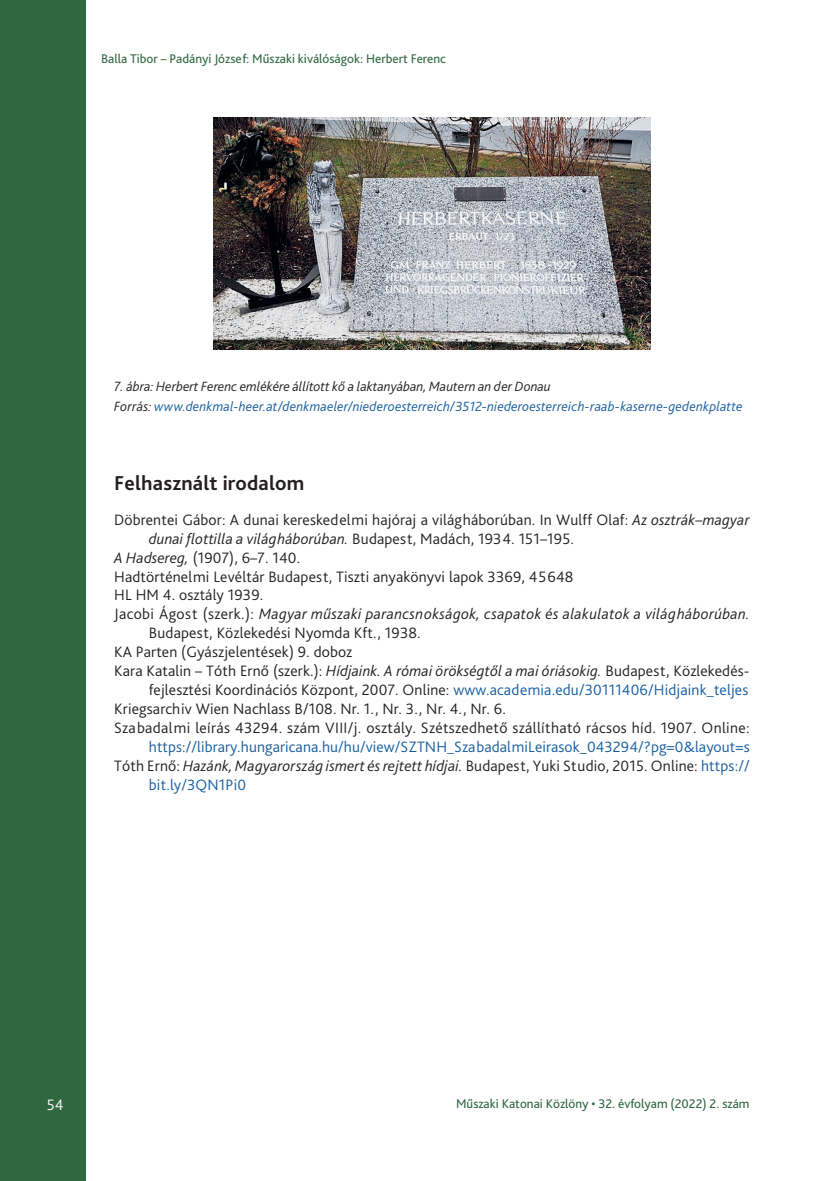
<style>
.page{position:relative;width:834px;height:1181px;background:#fff}
.page>*{position:absolute;margin:0;border:0;box-sizing:border-box;transform-origin:0 0}
.Címsor_1{font:700 21px "Bliss Pro";letter-spacing:.01em;color:#231f20}
.Irodalomjegyzék{font:300 15.75px/18.9px "Bliss Pro";letter-spacing:.01em;color:#231f20}
.Irodalomjegyzék-2{font:italic 300 15.75px/18.9px "Bliss Pro";letter-spacing:.02em;color:#231f20}
.t1{font:300 15.75px "Bliss Pro";color:#fff}
.ábra_forrás{font:italic 300 14px "Bliss Pro";letter-spacing:.015em;color:#175d9e}
.Ábra_címe{font:italic 300 14px "Bliss Pro";color:#231f20}
.t2{font:13.12px "Bliss Pro";color:#2f673f}
.s1{color:#231f20}
.s2{font-style:italic}
.s3{font-style:normal}
.s4{color:#175d9e}
</style>
<div class="page">
<div style="left:0;top:0;width:85px;height:1181px;background:#2f673f"></div>
<img style="left:214px;top:118px;width:436px;height:231px">
<p class="t2" style="left:101px;top:50px;width:346px">Balla Tibor – Padányi József: Műszaki kiválóságok: Herbert Ferenc</p>
<p class="Ábra_címe" style="left:114px;top:378px;width:438px">7. ábra: Herbert Ferenc emlékére állított kő a laktanyában, Mautern an der Donau</p>
<p class="ábra_forrás" style="left:114px;top:397px;width:629px"><span class="s1">Forrás:</span> www.denkmal-heer.at/denkmaeler/niederoesterreich/3512-niederoesterreich-raab-kaserne-gedenkplatte</p>
<p class="Címsor_1" style="left:114px;top:469px;width:192px">Felhasznált irodalom</p>
<p class="Irodalomjegyzék" style="left:149px;top:510px;width:602px;text-indent:-35px">Döbrentei Gábor: A dunai kereskedelmi hajóraj a világháborúban. In Wulff Olaf: <span class="s2">Az osztrák–magyar dunai flottilla a világháborúban.</span> Budapest, Madách, 1934. 151–195.</p>
<p class="Irodalomjegyzék" style="left:114px;top:547px;width:187px"><span class="s2">A Hadsereg,</span> (1907), 6–7. 140.</p>
<p class="Irodalomjegyzék" style="left:114px;top:566px;width:460px">Hadtörténelmi Levéltár Budapest, Tiszti anyakönyvi lapok 3369, 45648</p>
<p class="Irodalomjegyzék" style="left:114px;top:585px;width:151px">HL HM 4. osztály 1939.</p>
<p class="Irodalomjegyzék-2" style="left:149px;top:604px;width:602px;text-indent:-35px"><span class="s3">Jacobi Ágost (szerk.):</span> Magyar műszaki parancsnokságok, csapatok és alakulatok a világháborúban.<br><span class="s3">Budapest, Közlekedési Nyomda Kft., 1938.</span></p>
<p class="Irodalomjegyzék" style="left:114px;top:642px;width:239px">KA Parten (Gyászjelentések) 9. doboz</p>
<p class="Irodalomjegyzék" style="left:114px;top:661px;width:636px;text-align:right">Kara Katalin – Tóth Ernő (szerk.): <span class="s2">Hídjaink. A római örökségtől a mai óriásokig.</span> Budapest, Közlekedés&shy;fejlesztési Koordinációs Központ, 2007. Online: <span class="s4">www.academia.edu/30111406/Hidjaink_teljes</span></p>
<p class="Irodalomjegyzék" style="left:114px;top:699px;width:393px">Kriegsarchiv Wien Nachlass B/108. Nr. 1., Nr. 3., Nr. 4., Nr. 6.</p>
<p class="Irodalomjegyzék" style="left:114px;top:718px;width:637px;text-align:right">Szabadalmi leírás 43294. szám VIII/j. osztály. Szétszedhető szállítható rácsos híd. 1907. Online: <span class="s4">https://library.hungaricana.hu/hu/view/SZTNH_SzabadalmiLeirasok_043294/?pg=0&amp;layout=s</span></p>
<p class="Irodalomjegyzék" style="left:149px;top:755px;width:602px;text-indent:-35px">Tóth Ernő: <span class="s2">Hazánk, Magyarország ismert és rejtett hídjai.</span> Budapest, Yuki Studio, 2015. Online: <span class="s4">https:// bit.ly/3QN1Pi0</span></p>
<p class="t1" style="left:47px;top:1095px;width:18px">54</p>
<p class="t2" style="left:456px;top:1095px;width:295px">Műszaki Katonai Közlöny • 32. évfolyam (2022) 2. szám</p>
</div>
